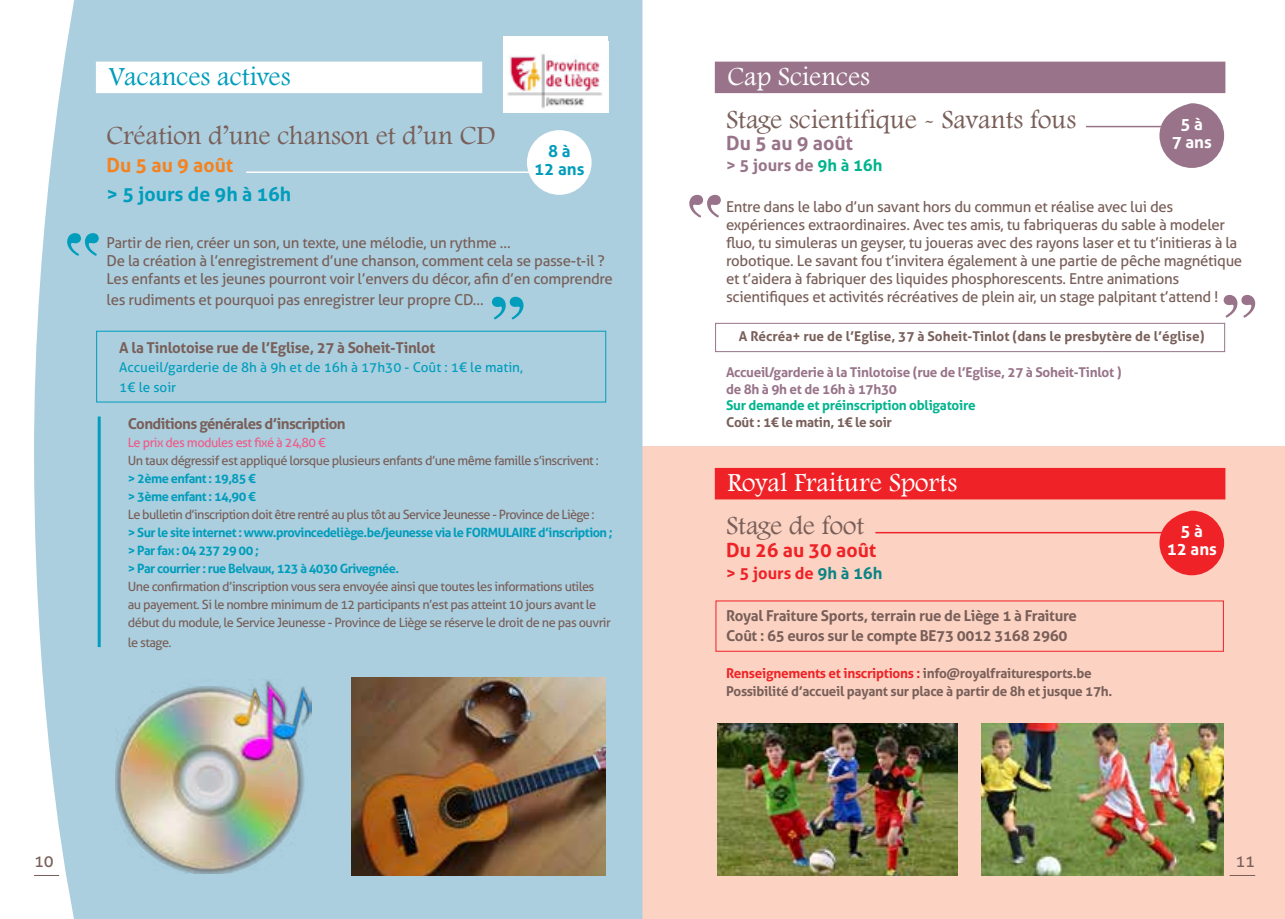
<style>
.page{position:relative;width:1285px;height:919px;background:#fff}
.page>*{position:absolute;margin:0;border:0;box-sizing:border-box;transform-origin:0 0}
.t1{font:27px "Footlight MT Light";color:#795f59}
.t2{font:27px "Footlight MT Light";color:#fff}
.t3{font:27px "Footlight MT Light";color:#009dbc}
.t4{font:700 19.5px "Aller";color:#009dbc}
.t5{font:700 19.5px "Aller";color:#ee2227}
.t6{font:700 19.5px "Aller";color:#987389}
.t7{font:700 19.5px "Aller";color:#f5821f}
.t8{font:700 16.8px/18px "Aller";color:#fff;text-align:center}
.t9{font:700 16.8px/18px "Aller";color:#009dbc;text-align:center}
.t10{font:700 16.5px "Aller";color:#987389}
.t11{font:700 16.5px "Aller";color:#ee2227}
.t12{font:16.5px "Aller";color:#795f59}
.t13{font:15px/18px "Aller";letter-spacing:-.02em;color:#795f59}
.t14{font:700 15px/19.5px "Aller";letter-spacing:-.02em;color:#795f59}
.t15{font:700 15px "Aller";letter-spacing:-.04em;color:#795f59}
.t16{font:700 13.5px/18px "Aller";letter-spacing:-.02em;color:#795f59}
.t17{font:700 13.5px/16.5px "Aller";letter-spacing:-.02em;color:#987389}
.t18{font:700 13.5px "Aller";color:#795f59}
.t19{font:13.5px/19.5px "Aller";color:#009dbc}
.t20{font:700 13.5px "Aller";letter-spacing:-.02em;color:#00b48d}
.t21{font:12.75px/18px "Aller";letter-spacing:-.04em;color:#795f59}
.t22{font:700 12.75px/18px "Aller";letter-spacing:-.04em;color:#009dbc}
.t23{font:12.75px "Aller";letter-spacing:-.04em;color:#f05a89}
.s1{color:#00b48d}
.s2{color:#0c8385}
.s3{color:#ee2227}
</style>
<div class="page">
<div style="left:642px;top:446px;width:642px;height:472px;background:#fcd3c3"></div>
<div style="left:34px;top:0;width:608px;height:918px;background:#abcfdf"></div>
<hr style="left:1085px;top:126px;width:90px;height:1px;background:#987389">
<hr style="left:875px;top:532px;width:300px;height:1px;background:#ee2227">
<div style="left:1159px;top:103px;width:64px;height:65px;background:#987389;border-radius:50%"></div>
<div style="left:1159px;top:510px;width:64px;height:65px;background:#ee2227;border-radius:50%"></div>
<div style="left:715px;top:323px;width:509px;height:29px;border:1px solid #987389"></div>
<hr style="left:246px;top:171px;width:291px;height:2px;background:#fff">
<div style="left:527px;top:130px;width:64px;height:65px;background:#fff;border-radius:50%"></div>
<svg style="left:67px;top:233px;width:32px;height:23px"></svg>
<svg style="left:492px;top:297px;width:31px;height:22px"></svg>
<img style="left:116px;top:679px;width:196px;height:194px">
<img style="left:351px;top:677px;width:254px;height:198px">
<img style="left:717px;top:723px;width:240px;height:152px">
<img style="left:981px;top:723px;width:242px;height:152px">
<hr style="left:98px;top:416px;width:3px;height:231px;background:#009dbc">
<div style="left:503px;top:37px;width:105px;height:76px;background:#fff"></div>
<img style="left:507px;top:53px;width:95px;height:56px">
<div style="left:96px;top:331px;width:510px;height:71px;border:1px solid #009dbc"></div>
<div style="left:714px;top:62px;width:511px;height:31px;background:#987389"></div>
<div style="left:714px;top:468px;width:511px;height:31px;background:#ee2227"></div>
<div style="left:96px;top:62px;width:386px;height:31px;background:#fff"></div>
<svg style="left:34px;top:875px;width:25px;height:1px"></svg>
<svg style="left:1229px;top:875px;width:25px;height:1px"></svg>
<svg style="left:689px;top:195px;width:31px;height:23px"></svg>
<svg style="left:1223px;top:295px;width:31px;height:23px"></svg>
<h1 class="t3" style="left:109px;top:60px;width:183px">Vacances actives</h1>
<h1 class="t1" style="left:106px;top:119px;width:390px">Création d’une chanson et d’un CD</h1>
<h2 class="t7" style="left:106px;top:153px;width:128px">Du 5 au 9 août</h2>
<h2 class="t4" style="left:106px;top:182px;width:186px">&gt; 5 jours de 9h à 16h</h2>
<p class="t13" style="left:106px;top:233px;width:508px">Partir de rien, créer un son, un texte, une mélodie, un rythme …<br>De la création à l’enregistrement d’une chanson, comment cela se passe-t-il ?<br>Les enfants et les jeunes pourront voir l’envers du décor, afin d’en comprendre</p>
<p class="t13" style="left:106px;top:290px;width:378px">les rudiments et pourquoi pas enregistrer leur propre CD…</p>
<p class="t14" style="left:119px;top:337px;width:317px">A la Tinlotoise rue de l’Eglise, 27 à Soheit-Tinlot</p>
<p class="t19" style="left:119px;top:357px;width:405px">Accueil/garderie de 8h à 9h et de 16h à 17h30 - Coût : 1€ le matin,<br>1€ le soir</p>
<p class="t15" style="left:128px;top:414px;width:219px">Conditions générales d’inscription</p>
<p class="t23" style="left:128px;top:435px;width:199px">Le prix des modules est fixé à 24,80 €</p>
<p class="t21" style="left:128px;top:451px;width:472px">Un taux dégressif est appliqué lorsque plusieurs enfants d’une même famille s’inscrivent :</p>
<p class="t22" style="left:128px;top:469px;width:129px">&gt; 2ème enfant : 19,85 € &gt; 3ème enfant : 14,90 €</p>
<p class="t21" style="left:128px;top:505px;width:468px">Le bulletin d’inscription doit être rentré au plus tôt au Service Jeunesse - Province de Liège :</p>
<p class="t22" style="left:128px;top:523px;width:486px">&gt; Sur le site internet : www.provincedeliège.be/jeunesse via le FORMULAIRE d’inscription ; &gt; Par fax : 04 237 29 00 ;<br>&gt; Par courrier : rue Belvaux, 123 à 4030 Grivegnée.</p>
<p class="t21" style="left:128px;top:577px;width:484px">Une confirmation d’inscription vous sera envoyée ainsi que toutes les informations utiles au payement. Si le nombre minimum de 12 participants n’est pas atteint 10 jours avant le début du module, le Service Jeunesse - Province de Liège se réserve le droit de ne pas ouvrir</p>
<p class="t21" style="left:128px;top:633px;width:45px">le stage.</p>
<p class="t9" style="left:534px;top:142px;width:52px">8 à<br>12 ans</p>
<h1 class="t2" style="left:727px;top:60px;width:144px">Cap Sciences</h1>
<h1 class="t1" style="left:726px;top:103px;width:351px">Stage scientifique - Savants fous</h1>
<h2 class="t6" style="left:726px;top:131px;width:128px">Du 5 au 9 août</h2>
<p class="t10" style="left:726px;top:155px;width:158px">&gt; 5 jours de <span class="s1">9h à 16h</span></p>
<p class="t13" style="left:726px;top:197px;width:517px">Entre dans le labo d’un savant hors du commun et réalise avec lui des expériences extraordinaires. Avec tes amis, tu fabriqueras du sable à modeler fluo, tu simuleras un geyser, tu joueras avec des rayons laser et tu t’initieras à la robotique. Le savant fou t’invitera également à une partie de pêche magnétique et t’aidera à fabriquer des liquides phosphorescents. Entre animations scientifiques et activités récréatives de plein air, un stage palpitant t’attend !</p>
<p class="t18" style="left:738px;top:328px;width:467px">A Récréa+ rue de l’Eglise, 37 à Soheit-Tinlot (dans le presbytère de l’église)</p>
<p class="t17" style="left:726px;top:364px;width:397px">Accueil/garderie à la Tinlotoise (rue de l’Eglise, 27 à Soheit-Tinlot ) de 8h à 9h et de 16h à 17h30</p>
<p class="t20" style="left:726px;top:397px;width:251px">Sur demande et préinscription obligatoire</p>
<p class="t16" style="left:726px;top:412px;width:167px">Coût : 1€ le matin, 1€ le soir</p>
<p class="t8" style="left:1171px;top:115px;width:42px">5 à<br>7 ans</p>
<h1 class="t2" style="left:727px;top:466px;width:231px">Royal Fraiture Sports</h1>
<h1 class="t1" style="left:726px;top:509px;width:140px">Stage de foot</h1>
<h2 class="t5" style="left:726px;top:537px;width:152px">Du 26 au 30 août</h2>
<p class="t11" style="left:726px;top:563px;width:158px">&gt; 5 jours de <span class="s2">9h à 16h</span></p>
<p class="t14" style="left:726px;top:606px;width:352px">Royal Fraiture Sports, terrain rue de Liège 1 à Fraiture<br>Coût : 65 euros sur le compte BE73 0012 3168 2960</p>
<p class="t16" style="left:726px;top:664px;width:388px"><span class="s3">Renseignements et inscriptions :</span> info@royalfraituresports.be<br>Possibilité d’accueil payant sur place à partir de 8h et jusque 17h.</p>
<p class="t8" style="left:1166px;top:522px;width:52px">5 à<br>12 ans</p>
<p class="t12" style="left:34px;top:851px;width:21px">10</p>
<p class="t12" style="left:1235px;top:851px;width:21px">11</p>
</div>
